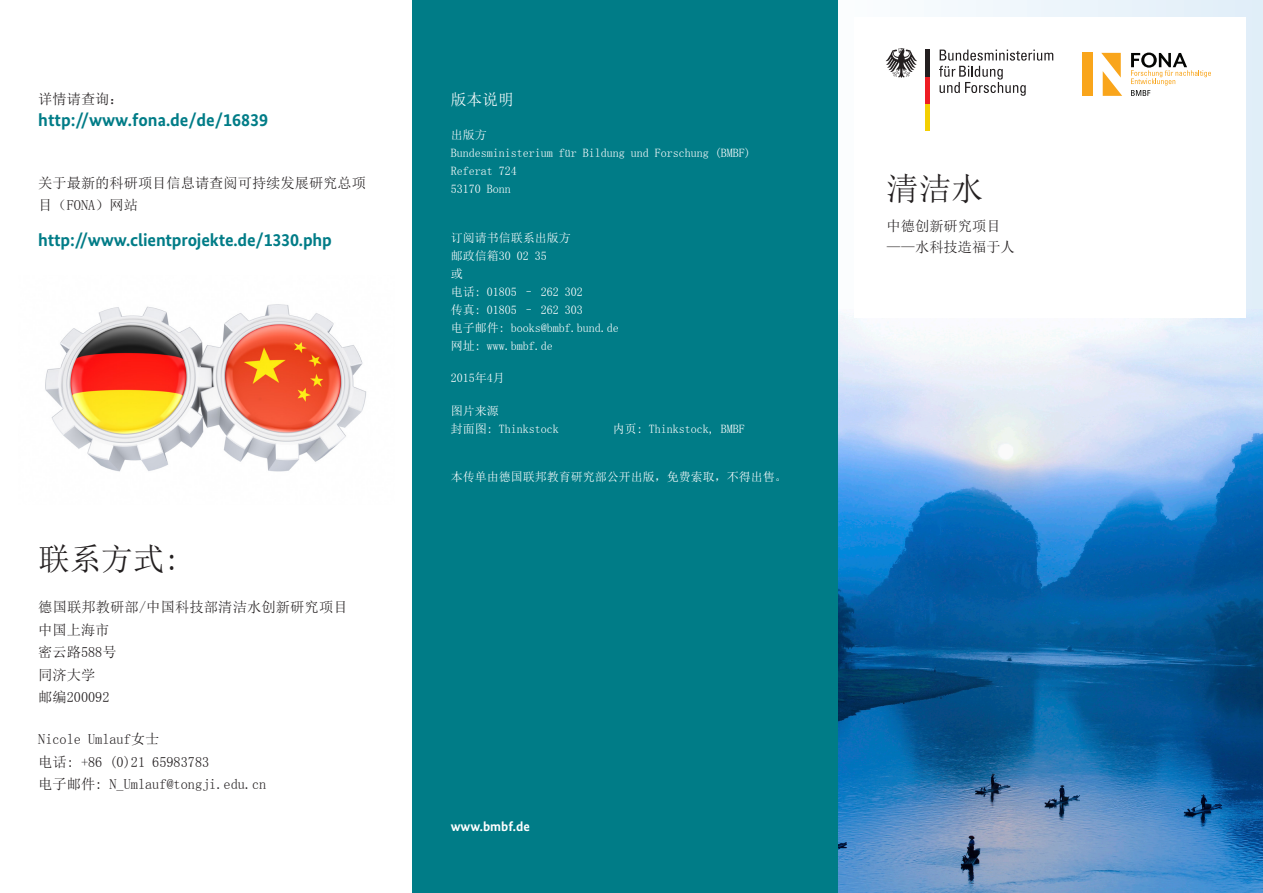
<style>
.page{position:relative;width:1263px;height:893px;background:#fff}
.page>*{position:absolute;margin:0;border:0;box-sizing:border-box;transform-origin:0 0}
.t1{font:32.25px "Sim Sun";color:#231f20}
.Headline_BundesSerif{font:31.5px "Sim Sun";color:#231f20}
.Headline_BundesSerif-2{font:700 18px "Bundes Sans";letter-spacing:-.01em;color:#007c87}
.Grund_BundesSerif_9{font:700 18px "Bundes Sans";color:#007c87}
.Impressum_Titel{font:15.75px "Sim Sun";color:#fff}
.Grund_BundesSerif_9-2{font:14.25px/21px "Sim Sun";color:#231f20}
.t2{font:700 13.5px "Bundes Sans";color:#fff}
.Impressum_BundesSeri{font:12px "Sim Sun";color:#fff}
</style>
<div class="page">
<div style="left:838px;top:0;width:425px;height:893px;background:linear-gradient(to right,#fcfefe,#e0edf8)"></div>
<img style="left:838px;top:310px;width:425px;height:583px">
<div style="left:855px;top:17px;width:391px;height:300px;background:#fff"></div>
<svg style="left:939px;top:50px;width:114px;height:46px"></svg>
<div style="left:925px;top:104px;width:5px;height:27px;background:#f4cf02"></div>
<div style="left:925px;top:77px;width:5px;height:27px;background:#ee1d23"></div>
<div style="left:925px;top:50px;width:5px;height:27px;background:#231f20"></div>
<svg style="left:886px;top:48px;width:31px;height:30px"></svg>
<div style="left:412px;top:0;width:426px;height:893px;background:#007c87"></div>
<div style="left:1082px;top:53px;width:10px;height:43px;background:#f9a51b"></div>
<svg style="left:1101px;top:53px;width:21px;height:43px"></svg>
<svg style="left:1131px;top:53px;width:80px;height:43px"></svg>
<img style="left:45px;top:304px;width:322px;height:168px">
<p class="Grund_BundesSerif_9-2" style="left:38px;top:88px;width:87px">详情请查询：</p>
<p class="Grund_BundesSerif_9" style="left:38px;top:109px;width:231px">http://www.fona.de/de/16839</p>
<p class="Grund_BundesSerif_9-2" style="left:38px;top:171px;width:329px;line-height:22.5px">关于最新的科研项目信息请查阅可持续发展研究总项目（FONA）网站</p>
<p class="Headline_BundesSerif-2" style="left:38px;top:229px;width:295px">http://www.clientprojekte.de/1330.php</p>
<p class="Headline_BundesSerif" style="left:38px;top:543px;width:143px">联系方式:</p>
<p class="Grund_BundesSerif_9-2" style="left:38px;top:597px;width:311px">德国联邦教研部/中国科技部清洁水创新研究项目</p>
<p class="Grund_BundesSerif_9-2" style="left:38px;top:619px;width:73px">中国上海市</p>
<p class="Grund_BundesSerif_9-2" style="left:38px;top:642px;width:80px">密云路588号</p>
<p class="Grund_BundesSerif_9-2" style="left:38px;top:664px;width:59px">同济大学</p>
<p class="Grund_BundesSerif_9-2" style="left:38px;top:687px;width:73px">邮编200092</p>
<p class="Grund_BundesSerif_9-2" style="left:38px;top:729px;width:123px">Nicole Umlauf女士</p>
<p class="Grund_BundesSerif_9-2" style="left:38px;top:751px;width:172px">电话: +86 (0)21 65983783</p>
<p class="Grund_BundesSerif_9-2" style="left:38px;top:774px;width:229px">电子邮件: N_Umlauf@tongji.edu.cn</p>
<p class="Impressum_Titel" style="left:451px;top:91px;width:64px">版本说明</p>
<p class="Impressum_BundesSeri" style="left:451px;top:128px;width:37px">出版方</p>
<p class="Impressum_BundesSeri" style="left:451px;top:146px;width:301px">Bundesministerium für Bildung und Forschung (BMBF)</p>
<p class="Impressum_BundesSeri" style="left:451px;top:164px;width:67px">Referat 724</p>
<p class="Impressum_BundesSeri" style="left:451px;top:182px;width:61px">53170 Bonn</p>
<p class="Impressum_BundesSeri" style="left:451px;top:232px;width:121px">订阅请书信联系出版方</p>
<p class="Impressum_BundesSeri" style="left:451px;top:250px;width:97px">邮政信箱30 02 35</p>
<p class="Impressum_BundesSeri" style="left:451px;top:268px;width:13px">或</p>
<p class="Impressum_BundesSeri" style="left:451px;top:286px;width:133px">电话: 01805 – 262 302</p>
<p class="Impressum_BundesSeri" style="left:451px;top:304px;width:133px">传真: 01805 – 262 303</p>
<p class="Impressum_BundesSeri" style="left:451px;top:322px;width:169px">电子邮件: books@bmbf.bund.de</p>
<p class="Impressum_BundesSeri" style="left:451px;top:340px;width:103px">网址: www.bmbf.de</p>
<p class="Impressum_BundesSeri" style="left:451px;top:371px;width:55px">2015年4月</p>
<p class="Impressum_BundesSeri" style="left:451px;top:405px;width:49px">图片来源</p>
<p class="Impressum_BundesSeri" style="left:451px;top:423px;width:109px">封面图: Thinkstock</p>
<p class="Impressum_BundesSeri" style="left:613px;top:423px;width:133px">内页: Thinkstock, BMBF</p>
<p class="Impressum_BundesSeri" style="left:451px;top:470px;width:337px">本传单由德国联邦教育研究部公开出版，免费索取，不得出售。</p>
<p class="t2" style="left:451px;top:818px;width:81px">www.bmbf.de</p>
<h1 class="t1" style="left:887px;top:172px;width:98px">清洁水</h1>
<p class="Grund_BundesSerif_9-2" style="left:887px;top:216px;width:130px">中德创新研究项目——水科技造福于人</p>
</div>
